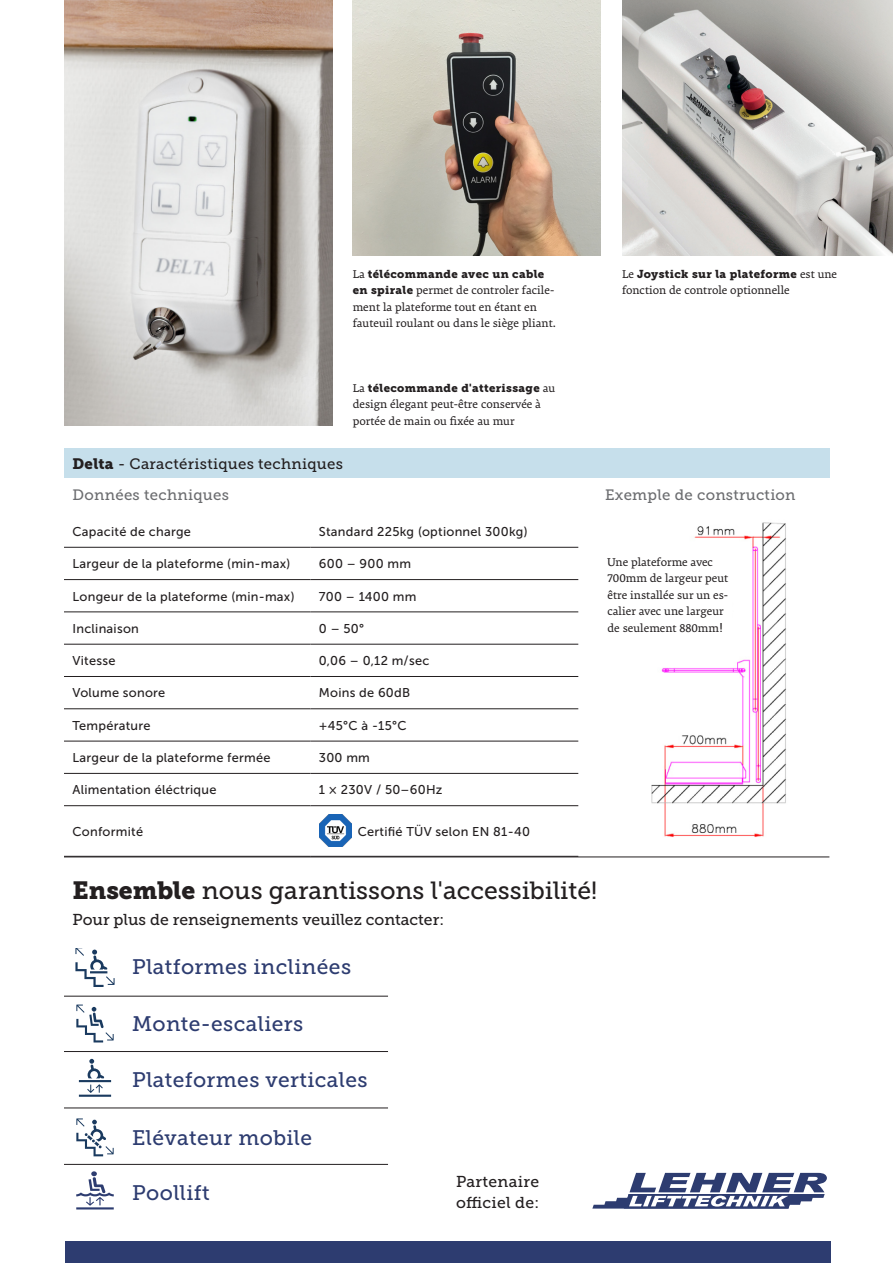
<style>
.page{position:relative;width:893px;height:1263px;background:#fff}
.page>*{position:absolute;margin:0;border:0;box-sizing:border-box;transform-origin:0 0}
.Intro_Stairclimber{font:24.75px "Museo Slab 500";color:#231f20}
.t1{font:21px "Museo Slab 500";letter-spacing:.02em;color:#2d3c70}
.Intro_Stairclimber-2{font:15.75px "Museo Slab 500";color:#231f20}
.Tabelle_linke_Spalte{font:15.75px "Museo Slab 500";letter-spacing:.02em;color:#231f20}
.H2_technical_Specifi{font:15px "Museo Slab 500";letter-spacing:.02em;color:#6c6d70}
.H_Technical_Specific{font:15px "Museo Slab 500";letter-spacing:.02em;color:#231f20}
.Tabelle_Text{font:12.75px "Museo Sans 500";letter-spacing:.02em;color:#231f20}
.Bildtexte{font:12.3px/16.5px "Premiera";color:#231f20}
.H_Technical_Specific-2{font:12.3px/16.5px "Premiera";color:#231f20}
.Bildtexte-2{font:11.4px "Museo Slab 900";letter-spacing:.03em;color:#231f20}
.s1{font-family:"Premiera";font-size:12.3px}
.s2{font-family:"Museo Slab 900";font-size:11.4px}
.s3{font-family:"Museo Slab 900"}
.s4{font-family:"Museo Sans 500";font-size:12.75px}
</style>
<div class="page">
<div style="left:65px;top:1242px;width:765px;height:21px;background:#2d3c70"></div>
<div style="left:64px;top:449px;width:765px;height:29px;background:#c6dfeb"></div>
<hr style="left:64px;top:856px;width:765px;height:1px;background:#231f20">
<hr style="left:64px;top:1164px;width:324px;height:1px;background:#231f20">
<hr style="left:64px;top:1108px;width:324px;height:1px;background:#231f20">
<hr style="left:64px;top:1051px;width:324px;height:1px;background:#231f20">
<hr style="left:64px;top:996px;width:324px;height:1px;background:#231f20">
<svg style="left:76px;top:1171px;width:38px;height:38px"></svg>
<svg style="left:76px;top:1004px;width:38px;height:38px"></svg>
<svg style="left:75px;top:948px;width:40px;height:38px"></svg>
<svg style="left:79px;top:1059px;width:32px;height:38px"></svg>
<svg style="left:76px;top:1118px;width:38px;height:38px"></svg>
<img style="left:64px;top:0;width:268px;height:425px">
<img style="left:353px;top:0;width:248px;height:255px">
<img style="left:622px;top:0;width:271px;height:255px">
<svg style="left:587px;top:1172px;width:244px;height:88px"></svg>
<hr style="left:64px;top:547px;width:246px;height:1px;background:#231f20">
<hr style="left:310px;top:547px;width:268px;height:1px;background:#231f20">
<hr style="left:64px;top:579px;width:246px;height:1px;background:#231f20">
<hr style="left:310px;top:579px;width:268px;height:1px;background:#231f20">
<hr style="left:64px;top:612px;width:246px;height:1px;background:#231f20">
<hr style="left:310px;top:612px;width:268px;height:1px;background:#231f20">
<hr style="left:64px;top:644px;width:246px;height:1px;background:#231f20">
<hr style="left:310px;top:644px;width:268px;height:1px;background:#231f20">
<hr style="left:64px;top:676px;width:246px;height:1px;background:#231f20">
<hr style="left:310px;top:676px;width:268px;height:1px;background:#231f20">
<hr style="left:64px;top:708px;width:246px;height:1px;background:#231f20">
<hr style="left:310px;top:708px;width:268px;height:1px;background:#231f20">
<hr style="left:64px;top:741px;width:246px;height:1px;background:#231f20">
<hr style="left:310px;top:741px;width:268px;height:1px;background:#231f20">
<hr style="left:64px;top:773px;width:246px;height:1px;background:#231f20">
<hr style="left:310px;top:773px;width:268px;height:1px;background:#231f20">
<hr style="left:64px;top:805px;width:246px;height:1px;background:#231f20">
<hr style="left:310px;top:805px;width:268px;height:1px;background:#231f20">
<img style="left:651px;top:522px;width:135px;height:315px">
<div style="left:607px;top:556px;width:125px;height:85px;background:#fff"></div>
<img style="left:319px;top:814px;width:33px;height:33px">
<p class="Bildtexte-2" style="left:353px;top:267px;width:193px"><span class="s1">La</span> télécommande avec un cable</p>
<p class="Bildtexte" style="left:353px;top:282px;width:205px"><span class="s2">en spirale</span> permet de controler facile&shy;ment la plateforme tout en étant en fauteuil roulant ou dans le siège pliant.</p>
<p class="Bildtexte-2" style="left:353px;top:381px;width:204px"><span class="s1">La</span> télecommande d'atterissage <span class="s1">au</span></p>
<p class="Bildtexte" style="left:353px;top:396px;width:190px">design élegant peut-être conservée à portée de main ou fixée au mur</p>
<p class="H_Technical_Specific" style="left:73px;top:455px;width:272px"><span class="s3">Delta</span> - Caractéristiques techniques</p>
<p class="Bildtexte-2" style="left:622px;top:267px;width:217px"><span class="s1">Le</span> Joystick sur la plateforme <span class="s1">est une</span></p>
<p class="Bildtexte" style="left:622px;top:282px;width:169px">fonction de controle optionnelle</p>
<p class="H2_technical_Specifi" style="left:73px;top:487px;width:158px">Données techniques</p>
<p class="H2_technical_Specifi" style="left:605px;top:487px;width:192px">Exemple de construction</p>
<p class="Tabelle_Text" style="left:73px;top:524px;width:120px">Capacité de charge</p>
<p class="Tabelle_Text" style="left:319px;top:524px;width:210px">Standard 225kg (optionnel 300kg)</p>
<p class="Tabelle_Text" style="left:73px;top:557px;width:219px">Largeur de la plateforme (min-max)</p>
<p class="Tabelle_Text" style="left:319px;top:557px;width:94px">600 – 900 mm</p>
<p class="Tabelle_Text" style="left:73px;top:589px;width:224px">Longeur de la plateforme (min-max)</p>
<p class="Tabelle_Text" style="left:319px;top:589px;width:99px">700 – 1400 mm</p>
<p class="Tabelle_Text" style="left:73px;top:621px;width:68px">Inclinaison</p>
<p class="Tabelle_Text" style="left:319px;top:621px;width:47px">0 – 50°</p>
<p class="Tabelle_Text" style="left:73px;top:654px;width:44px">Vitesse</p>
<p class="Tabelle_Text" style="left:319px;top:654px;width:112px">0,06 – 0,12 m/sec</p>
<p class="Tabelle_Text" style="left:73px;top:686px;width:94px">Volume sonore</p>
<p class="Tabelle_Text" style="left:319px;top:686px;width:93px">Moins de 60dB</p>
<p class="Tabelle_Text" style="left:73px;top:718px;width:79px">Température</p>
<p class="Tabelle_Text" style="left:319px;top:718px;width:89px">+45°C à -15°C</p>
<p class="Tabelle_Text" style="left:73px;top:751px;width:199px">Largeur de la plateforme fermée</p>
<p class="Tabelle_Text" style="left:319px;top:751px;width:53px">300 mm</p>
<p class="Tabelle_Text" style="left:73px;top:783px;width:145px">Alimentation éléctrique</p>
<p class="Tabelle_Text" style="left:319px;top:783px;width:125px">1 × 230V / 50–60Hz</p>
<p class="Tabelle_Text" style="left:73px;top:824px;width:72px">Conformité</p>
<p class="Tabelle_Text" style="left:358px;top:824px;width:174px">Certifié TÜV selon EN 81-40</p>
<p class="H_Technical_Specific-2" style="left:607px;top:554px;width:122px">Une plateforme avec<br>700mm de largeur peut être installée sur un es&shy;calier avec une largeur de seulement 880mm<span class="s4">!</span></p>
<p class="Intro_Stairclimber" style="left:73px;top:876px;width:526px"><span class="s3">Ensemble</span> nous garantissons l'accessibilité!</p>
<p class="Intro_Stairclimber-2" style="left:73px;top:910px;width:373px">Pour plus de renseignements veuillez contacter:</p>
<h2 class="t1" style="left:132px;top:955px;width:220px">Platformes inclinées</h2>
<h2 class="t1" style="left:132px;top:1012px;width:173px">Monte-escaliers</h2>
<h2 class="t1" style="left:132px;top:1068px;width:237px">Plateformes verticales</h2>
<h2 class="t1" style="left:132px;top:1126px;width:181px">Elévateur mobile</h2>
<h2 class="t1" style="left:132px;top:1180px;width:79px">Poollift</h2>
<p class="Tabelle_linke_Spalte" style="left:456px;top:1172px;width:85px">Partenaire</p>
<p class="Tabelle_linke_Spalte" style="left:456px;top:1193px;width:85px">officiel de:</p>
</div>
